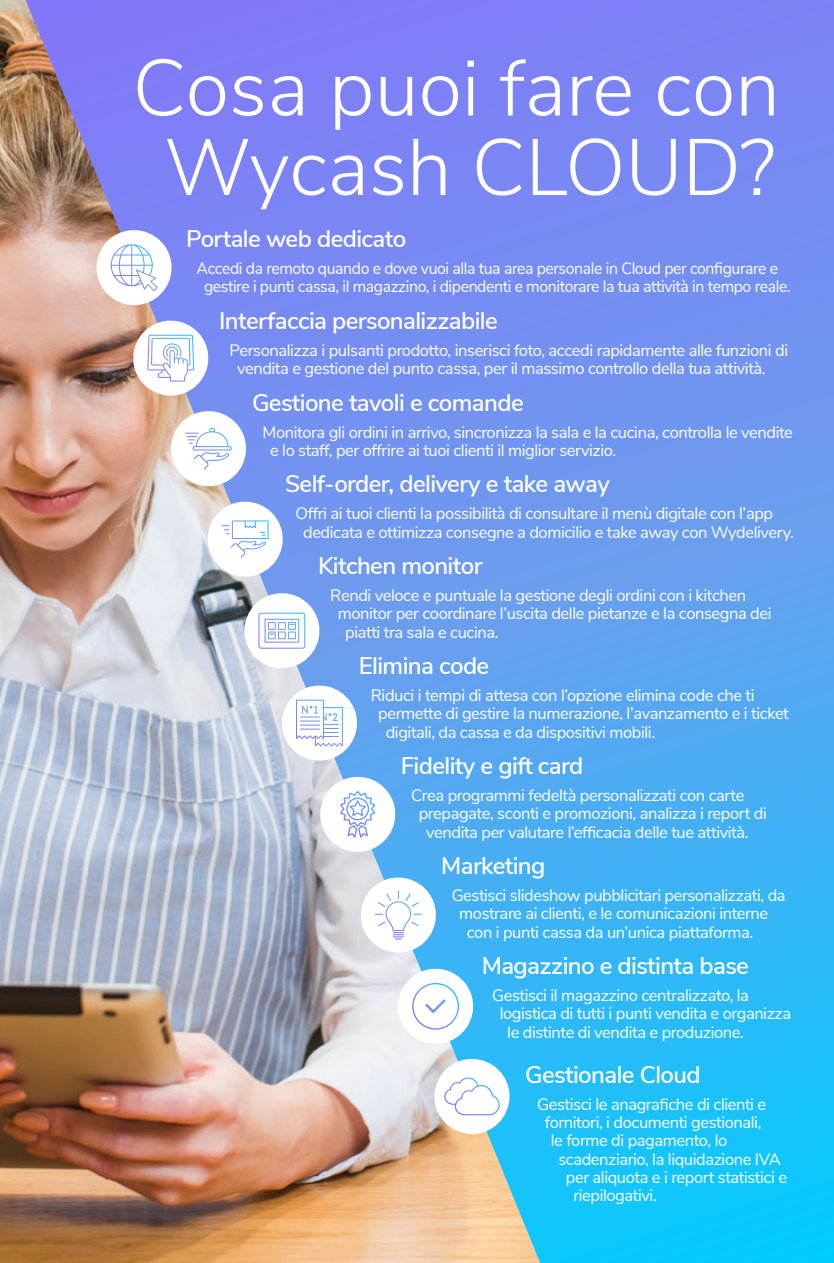
<style>
.page{position:relative;width:834px;height:1263px;background:#fff}
.page>*{position:absolute;margin:0;border:0;box-sizing:border-box;transform-origin:0 0}
.t1{font:300 79.5px/79.5px "Nunito Sans";color:#fff;text-align:center}
.t2{font:600 24px "Nunito Sans";letter-spacing:-.025em;color:#fff}
.t3{font:16.5px/18.3px "Nunito Sans";letter-spacing:-.025em;color:#fff}
.t4{font:16.5px/18.3px "Nunito Sans";letter-spacing:-.025em;color:#fff;scale:.96 1}
</style>
<div class="page">
<img style="left:0;top:0;width:26px;height:1263px">
<img style="left:26px;top:0;width:807px;height:1263px">
<svg style="left:91px;top:225px;width:85px;height:85px"></svg>
<svg style="left:128px;top:316px;width:123px;height:175px"></svg>
<svg style="left:203px;top:497px;width:85px;height:85px"></svg>
<svg style="left:239px;top:588px;width:85px;height:85px"></svg>
<svg style="left:277px;top:680px;width:85px;height:85px"></svg>
<svg style="left:315px;top:772px;width:85px;height:85px"></svg>
<svg style="left:356px;top:872px;width:85px;height:85px"></svg>
<svg style="left:393px;top:964px;width:121px;height:175px"></svg>
<h1 class="t1" style="left:133px;top:43px;width:648px">Cosa puoi fare con<br>Wycash CLOUD?</h1>
<h2 class="t2" style="left:186px;top:221px;width:222px">Portale web dedicato</h2>
<p class="t4" style="left:204px;top:258px;width:612px;text-indent:-7px">Accedi da remoto quando e dove vuoi alla tua area personale in Cloud per configurare e gestire i punti cassa, il magazzino, i dipendenti e monitorare la tua attività in tempo reale.</p>
<h2 class="t2" style="left:219px;top:303px;width:280px">Interfaccia personalizzabile</h2>
<p class="t3" style="left:237px;top:340px;width:552px;text-indent:-8px">Personalizza i pulsanti prodotto, inserisci foto, accedi rapidamente alle funzioni di vendita e gestione del punto cassa, per il massimo controllo della tua attività.</p>
<h2 class="t2" style="left:252px;top:385px;width:273px">Gestione tavoli e comande</h2>
<p class="t3" style="left:270px;top:422px;width:524px;text-indent:-8px">Monitora gli ordini in arrivo, sincronizza la sala e la cucina, controlla le vendite e lo staff, per offrire ai tuoi clienti il miglior servizio.</p>
<h2 class="t2" style="left:285px;top:467px;width:326px">Self-order, delivery e take away</h2>
<p class="t3" style="left:303px;top:503px;width:492px;text-indent:-8px">Offri ai tuoi clienti la possibilità di consultare il menù digitale con l’app dedicata e ottimizza consegne a domicilio e take away con Wydelivery.</p>
<h2 class="t2" style="left:318px;top:548px;width:166px">Kitchen monitor</h2>
<p class="t3" style="left:330px;top:585px;width:417px">Rendi veloce e puntuale la gestione degli ordini con i kitchen</p>
<p class="t3" style="left:337px;top:603px;width:435px">monitor per coordinare l’uscita delle pietanze e la consegna dei</p>
<p class="t3" style="left:345px;top:622px;width:155px">piatti tra sala e cucina.</p>
<h2 class="t2" style="left:358px;top:648px;width:132px">Elimina code</h2>
<p class="t3" style="left:370px;top:685px;width:385px">Riduci i tempi di attesa con l’opzione elimina code che ti</p>
<p class="t3" style="left:378px;top:703px;width:412px">permette di gestire la numerazione, l’avanzamento e i ticket</p>
<p class="t3" style="left:385px;top:722px;width:271px">digitali, da cassa e da dispositivi mobili.</p>
<h2 class="t2" style="left:400px;top:748px;width:184px">Fidelity e gift card</h2>
<p class="t3" style="left:411px;top:785px;width:335px">Crea programmi fedeltà personalizzati con carte</p>
<p class="t3" style="left:418px;top:803px;width:350px">prepagate, sconti e promozioni, analizza i report di</p>
<p class="t3" style="left:426px;top:822px;width:324px">vendita per valutare l’efficacia delle tue attività.</p>
<h2 class="t2" style="left:441px;top:848px;width:106px">Marketing</h2>
<p class="t3" style="left:451px;top:885px;width:335px">Gestisci slideshow pubblicitari personalizzati, da</p>
<p class="t3" style="left:459px;top:903px;width:310px">mostrare ai clienti, e le comunicazioni interne</p>
<p class="t3" style="left:466px;top:922px;width:288px">con i punti cassa da un’unica piattaforma.</p>
<h2 class="t2" style="left:481px;top:948px;width:269px">Magazzino e distinta base</h2>
<p class="t3" style="left:492px;top:985px;width:258px">Gestisci il magazzino centralizzato, la</p>
<p class="t3" style="left:499px;top:1003px;width:293px">logistica di tutti i punti vendita e organizza</p>
<p class="t3" style="left:507px;top:1022px;width:238px">le distinte di vendita e produzione.</p>
<h2 class="t2" style="left:525px;top:1057px;width:177px">Gestionale Cloud</h2>
<p class="t3" style="left:537px;top:1094px;width:230px">Gestisci le anagrafiche di clienti e</p>
<p class="t3" style="left:544px;top:1112px;width:218px">fornitori, i documenti gestionali,</p>
<p class="t3" style="left:550px;top:1130px;width:178px">le forme di pagamento, lo</p>
<p class="t3" style="left:558px;top:1148px;width:224px">scadenziario, la liquidazione IVA</p>
<p class="t3" style="left:565px;top:1167px;width:223px">per aliquota e i report statistici e</p>
<p class="t3" style="left:573px;top:1185px;width:85px">riepilogativi.</p>
</div>
